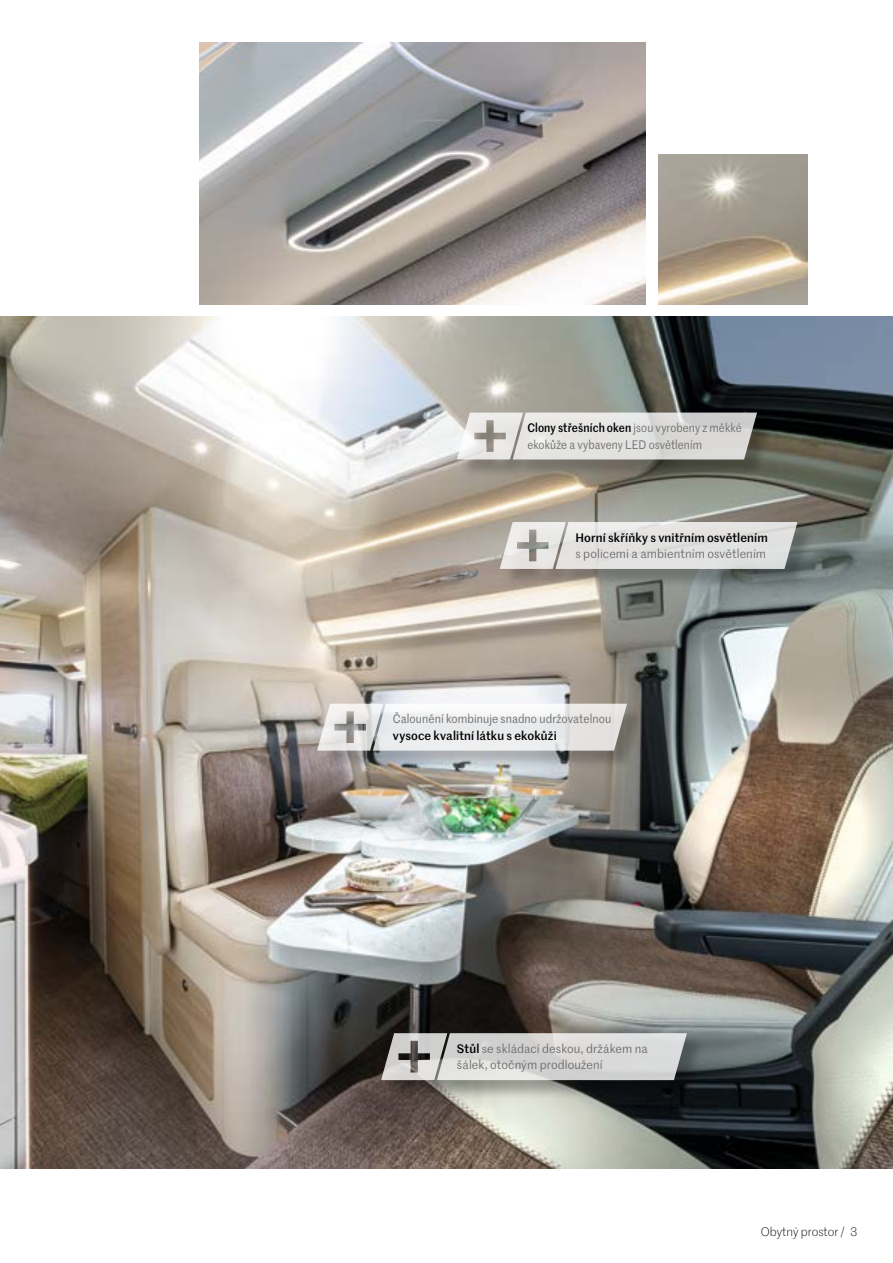
<style>
.page{position:relative;width:893px;height:1263px;background:#fff}
.page>*{position:absolute;margin:0;border:0;box-sizing:border-box;transform-origin:0 0}
.t1{font:12px/16.5px "Marr Sans";letter-spacing:.005em;color:#706f6f}
.t2{font:12px/16.5px "Marr Sans";letter-spacing:.005em;color:#706f6f;scale:.91 1}
.t3{font:500 12px "Marr Sans";letter-spacing:.01em;color:#000}
.t4{font:12px "Marr Sans";letter-spacing:.005em;color:#706f6f;scale:.94 1}
.t5{font:300 12px "Marr Sans";color:#000}
.s1{font-weight:500;color:#000}
</style>
<div class="page">
<img style="left:0;top:317px;width:893px;height:851px">
<div style="left:502px;top:524px;width:314px;height:63px;background:#000;opacity:.3"></div>
<svg style="left:500px;top:522px;width:297px;height:47px;background:#dcdcda"></svg>
<div style="left:320px;top:706px;width:325px;height:63px;background:#000;opacity:.3"></div>
<svg style="left:317px;top:704px;width:310px;height:47px"></svg>
<div style="left:384px;top:1036px;width:321px;height:63px;background:#000;opacity:.3"></div>
<svg style="left:381px;top:1033px;width:306px;height:47px;background:#cac9c8"></svg>
<div style="left:459px;top:415px;width:317px;height:63px;background:#000;opacity:.3"></div>
<svg style="left:457px;top:413px;width:300px;height:46px;background:#dadad8"></svg>
<img style="left:199px;top:43px;width:447px;height:261px">
<img style="left:658px;top:154px;width:150px;height:150px">
<p class="t2" style="left:527px;top:419px;width:237px"><span class="s1">Clony střešních oken</span> jsou vyrobeny z měkké ekokůže a vybaveny LED osvětlením</p>
<p class="t3" style="left:575px;top:529px;width:194px">Horní skříňky s vnitřním osvětlením</p>
<p class="t1" style="left:575px;top:545px;width:192px">s policemi a ambientním osvětlením</p>
<p class="t4" style="left:393px;top:710px;width:234px">Čalounění kombinuje snadno udržovatelnou</p>
<p class="t3" style="left:393px;top:727px;width:165px">vysoce kvalitní látku s ekokůži</p>
<p class="t1" style="left:457px;top:1040px;width:192px"><span class="s1">Stůl</span> se skládací deskou, držákem na šálek, otočným prodloužení</p>
<p class="t5" style="left:761px;top:1223px;width:98px">Obytný prostor / 3</p>
</div>
